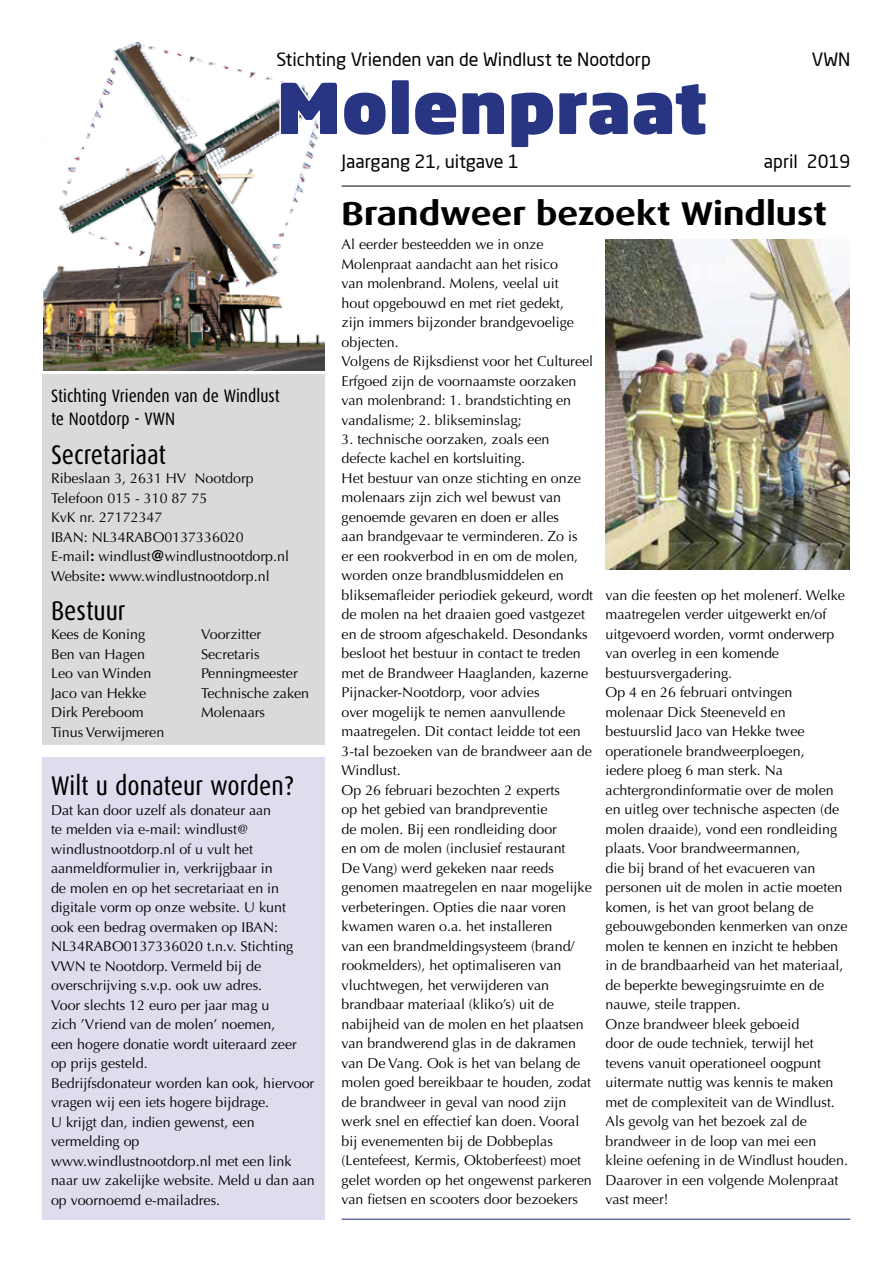
<style>
.page{position:relative;width:893px;height:1263px;background:#fff}
.page>*{position:absolute;margin:0;border:0;box-sizing:border-box;transform-origin:0 0}
.t1{font:900 69px "Neo Sans Pro";color:#283583;scale:1.09 1}
.t2{font:700 33px "Dax Wide";color:#000}
.t3{font:27px "Dax Condensed";color:#000}
.t4{font:18px "Neo Sans Pro";color:#000}
.t5{font:18px/22.5px "Dax Condensed";color:#000}
.t6{font:14.25px/19.5px "Optima";color:#000}
.s1{font-family:"Helvetica";font-weight:700}
</style>
<div class="page">
<hr style="left:342px;top:186px;width:508px;height:1px;background:#000">
<img style="left:43px;top:43px;width:282px;height:328px">
<svg style="left:277px;top:76px;width:48px;height:75px"></svg>
<div style="left:43px;top:757px;width:282px;height:463px;background:#dedced"></div>
<div style="left:43px;top:374px;width:282px;height:371px;background:#dadada"></div>
<hr style="left:342px;top:1219px;width:508px;height:1px;background:#283583">
<img style="left:606px;top:239px;width:243px;height:331px">
<p class="t4" style="left:276px;top:49px;width:376px">Stichting Vrienden van de Windlust te Nootdorp</p>
<p class="t4" style="left:812px;top:49px;width:40px">VWN</p>
<h1 class="t1" style="left:276px;top:62px;width:397px">Molenpraat</h1>
<p class="t4" style="left:342px;top:151px;width:179px">Jaargang 21, uitgave 1</p>
<p class="t4" style="left:764px;top:151px;width:88px">april 2019</p>
<p class="t5" style="left:51px;top:385px;width:230px">Stichting Vrienden van de Windlust te Nootdorp - VWN</p>
<h3 class="t3" style="left:51px;top:439px;width:117px">Secretariaat</h3>
<p class="t6" style="left:51px;top:469px;width:240px">Ribeslaan 3, 2631 HV Nootdorp<br>Telefoon 015 - 310 87 75<br>KvK nr. 27172347<br>IBAN: NL34RABO0137336020<br>E-mail<span class="s1">:</span> windlust<span class="s1">@</span>windlustnootdorp.nl<br>Website<span class="s1">:</span> www.windlustnootdorp.nl</p>
<h3 class="t3" style="left:51px;top:595px;width:76px">Bestuur</h3>
<p class="t6" style="left:51px;top:625px;width:96px">Kees de Koning</p>
<p class="t6" style="left:201px;top:625px;width:62px">Voorzitter</p>
<p class="t6" style="left:51px;top:644px;width:95px">Ben van Hagen</p>
<p class="t6" style="left:201px;top:644px;width:60px">Secretaris</p>
<p class="t6" style="left:51px;top:664px;width:102px">Leo van Winden</p>
<p class="t6" style="left:201px;top:664px;width:98px">Penningmeester</p>
<p class="t6" style="left:51px;top:683px;width:97px">Jaco van Hekke</p>
<p class="t6" style="left:201px;top:683px;width:110px">Technische zaken</p>
<p class="t6" style="left:51px;top:703px;width:94px">Dirk Pereboom</p>
<p class="t6" style="left:201px;top:703px;width:66px">Molenaars</p>
<p class="t6" style="left:51px;top:722px;width:115px">Tinus Verwijmeren</p>
<h3 class="t3" style="left:51px;top:771px;width:244px">Wilt u donateur worden?</h3>
<p class="t6" style="left:51px;top:800px;width:265px">Dat kan door uzelf als donateur aan<br>te melden via e-mail: windlust@ windlustnootdorp.nl of u vult het aanmeldformulier in, verkrijgbaar in<br>de molen en op het secretariaat en in digitale vorm op onze website. U kunt<br>ook een bedrag overmaken op IBAN:<br>NL34RABO0137336020 t.n.v. Stichting VWN te Nootdorp. Vermeld bij de overschrijving s.v.p. ook uw adres.<br>Voor slechts 12 euro per jaar mag u<br>zich ’Vriend van de molen’ noemen,<br>een hogere donatie wordt uiteraard zeer op prijs gesteld.<br>Bedrijfsdonateur worden kan ook, hiervoor vragen wij een iets hogere bijdrage.<br>U krijgt dan, indien gewenst, een vermelding op<br>www.windlustnootdorp.nl met een link naar uw zakelijke website. Meld u dan aan op voornoemd e-mailadres.</p>
<h2 class="t2" style="left:342px;top:195px;width:487px">Brandweer bezoekt Windlust</h2>
<p class="t6" style="left:342px;top:235px;width:253px">Al eerder besteedden we in onze Molenpraat aandacht aan het risico<br>van molenbrand. Molens, veelal uit<br>hout opgebouwd en met riet gedekt,<br>zijn immers bijzonder brandgevoelige objecten.<br>Volgens de Rijksdienst voor het Cultureel Erfgoed zijn de voornaamste oorzaken van molenbrand: 1. brandstichting en vandalisme; 2. blikseminslag;</p>
<p class="t6" style="left:342px;top:430px;width:253px">3. technische oorzaken, zoals een defecte kachel en kortsluiting.<br>Het bestuur van onze stichting en onze molenaars zijn zich wel bewust van genoemde gevaren en doen er alles<br>aan brandgevaar te verminderen. Zo is<br>er een rookverbod in en om de molen, worden onze brandblusmiddelen en bliksemafleider periodiek gekeurd, wordt de molen na het draaien goed vastgezet en de stroom afgeschakeld. Desondanks besloot het bestuur in contact te treden met de Brandweer Haaglanden, kazerne Pijnacker-Nootdorp, voor advies<br>over mogelijk te nemen aanvullende maatregelen. Dit contact leidde tot een 3-tal bezoeken van de brandweer aan de Windlust.<br>Op 26 februari bezochten 2 experts<br>op het gebied van brandpreventie<br>de molen. Bij een rondleiding door<br>en om de molen (inclusief restaurant<br>De Vang) werd gekeken naar reeds genomen maatregelen en naar mogelijke verbeteringen. Opties die naar voren kwamen waren o.a. het installeren<br>van een brandmeldingsysteem (brand/ rookmelders), het optimaliseren van vluchtwegen, het verwijderen van brandbaar materiaal (kliko’s) uit de nabijheid van de molen en het plaatsen van brandwerend glas in de dakramen van De Vang. Ook is het van belang de molen goed bereikbaar te houden, zodat de brandweer in geval van nood zijn werk snel en effectief kan doen. Vooral bij evenementen bij de Dobbeplas (Lentefeest, Kermis, Oktoberfeest) moet gelet worden op het ongewenst parkeren van fietsen en scooters door bezoekers</p>
<p class="t6" style="left:606px;top:585px;width:244px">van die feesten op het molenerf. Welke maatregelen verder uitgewerkt en/of uitgevoerd worden, vormt onderwerp van overleg in een komende bestuursvergadering.<br>Op 4 en 26 februari ontvingen molenaar Dick Steeneveld en bestuurslid Jaco van Hekke twee operationele brandweerploegen,<br>iedere ploeg 6 man sterk. Na achtergrondinformatie over de molen en uitleg over technische aspecten (de molen draaide), vond een rondleiding plaats. Voor brandweermannen,<br>die bij brand of het evacueren van personen uit de molen in actie moeten komen, is het van groot belang de gebouwgebonden kenmerken van onze molen te kennen en inzicht te hebben in de brandbaarheid van het materiaal, de beperkte bewegingsruimte en de nauwe, steile trappen.<br>Onze brandweer bleek geboeid<br>door de oude techniek, terwijl het tevens vanuit operationeel oogpunt uitermate nuttig was kennis te maken met de complexiteit van de Windlust.<br>Als gevolg van het bezoek zal de brandweer in de loop van mei een kleine oefening in de Windlust houden.<br>Daarover in een volgende Molenpraat vast meer!</p>
</div>
